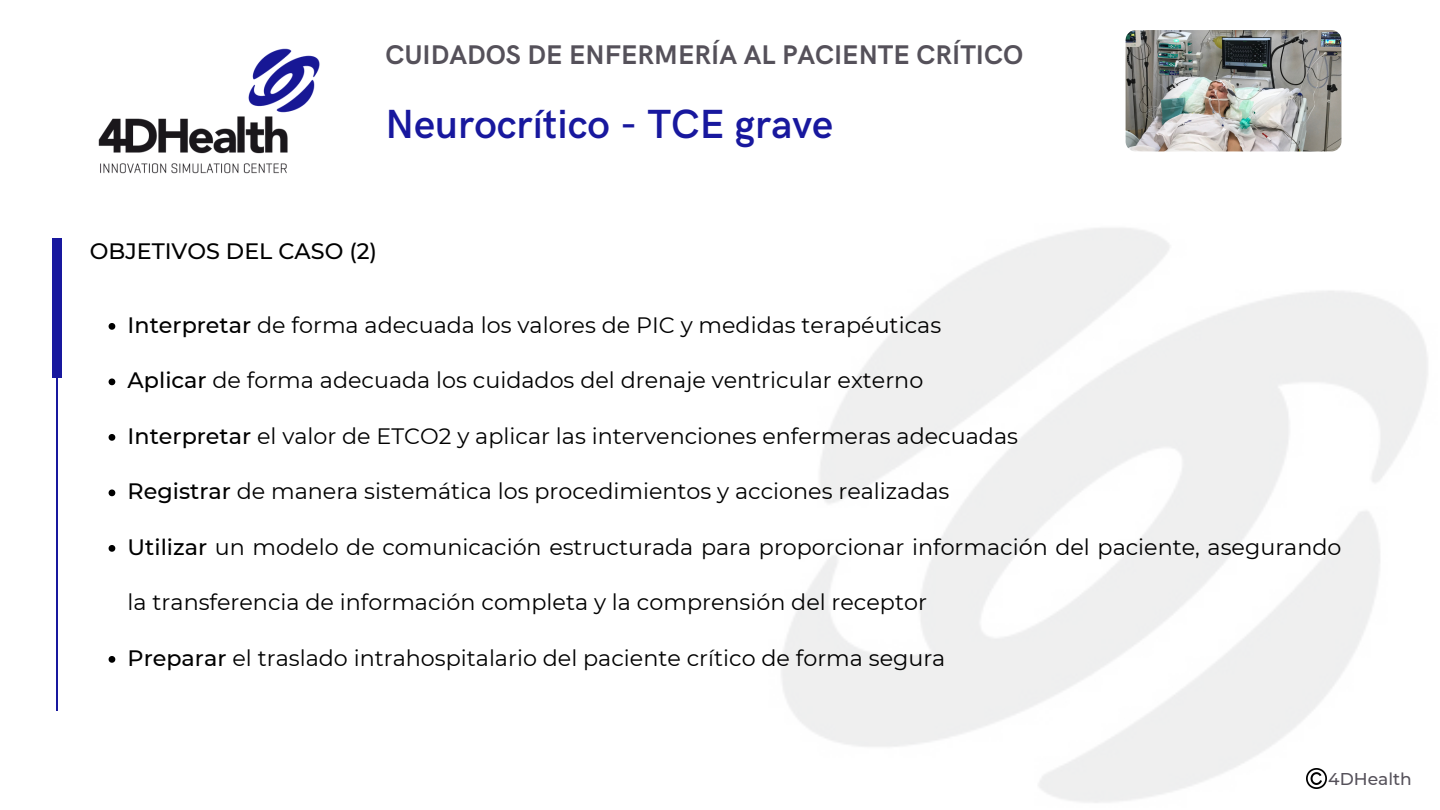
<style>
.page{position:relative;width:1440px;height:810px;background:#fff}
.page>*{position:absolute;margin:0;border:0;box-sizing:border-box;transform-origin:0 0}
.t1{font:600 40.8px "HK Grotesk";color:#18189e}
.t2{font:700 27.1px "HK Grotesk";color:#55515a}
.t3{font:22.3px "Montserrat";color:#000}
.t4{font:500 22.3px "Montserrat";color:#000}
.t5{font:500 17.1px "Montserrat";color:#55515a}
.s1{font-weight:500}
</style>
<div class="page">
<img style="left:98px;top:48px;width:222px;height:126px">
<img style="left:1126px;top:30px;width:215px;height:121px;border-radius:10px">
<div style="left:52px;top:238px;width:9px;height:140px;background:#18189e"></div>
<hr style="left:56px;top:238px;width:1px;height:473px;background:#18189e">
<img style="left:781px;top:228px;width:647px;height:575px">
<img style="left:1306px;top:769px;width:20px;height:20px">
<svg style="left:109px;top:323px;width:6px;height:7px"></svg>
<svg style="left:109px;top:378px;width:6px;height:7px"></svg>
<svg style="left:109px;top:434px;width:6px;height:7px"></svg>
<svg style="left:109px;top:489px;width:6px;height:7px"></svg>
<svg style="left:109px;top:545px;width:6px;height:7px"></svg>
<svg style="left:109px;top:656px;width:6px;height:7px"></svg>
<h2 class="t2" style="left:385px;top:40px;width:639px">CUIDADOS DE ENFERMERÍA AL PACIENTE CRÍTICO</h2>
<p class="t1" style="left:385px;top:102px;width:449px">Neurocrítico - TCE grave</p>
<p class="t4" style="left:90px;top:238px;width:289px">OBJETIVOS DEL CASO (2)</p>
<p class="t3" style="left:128px;top:311px;width:815px"><span class="s1">Interpretar</span> de forma adecuada los valores de PIC y medidas terapéuticas</p>
<h3 class="t3" style="left:128px;top:367px;width:797px"><span class="s1">Aplicar</span> de forma adecuada los cuidados del drenaje ventricular externo</h3>
<p class="t3" style="left:128px;top:422px;width:892px"><span class="s1">Interpretar</span> el valor de ETCO2 y aplicar las intervenciones enfermeras adecuadas</p>
<p class="t3" style="left:128px;top:478px;width:823px"><span class="s1">Registrar</span> de manera sistemática los procedimientos y acciones realizadas</p>
<p class="t3" style="left:128px;top:533px;width:1215px"><span class="s1">Utilizar</span> un modelo de comunicación estructurada para proporcionar información del paciente, asegurando</p>
<p class="t3" style="left:128px;top:589px;width:801px">la transferencia de información completa y la comprensión del receptor</p>
<p class="t3" style="left:128px;top:644px;width:819px"><span class="s1">Preparar</span> el traslado intrahospitalario del paciente crítico de forma segura</p>
<p class="t5" style="left:1328px;top:769px;width:85px">4DHealth</p>
</div>
